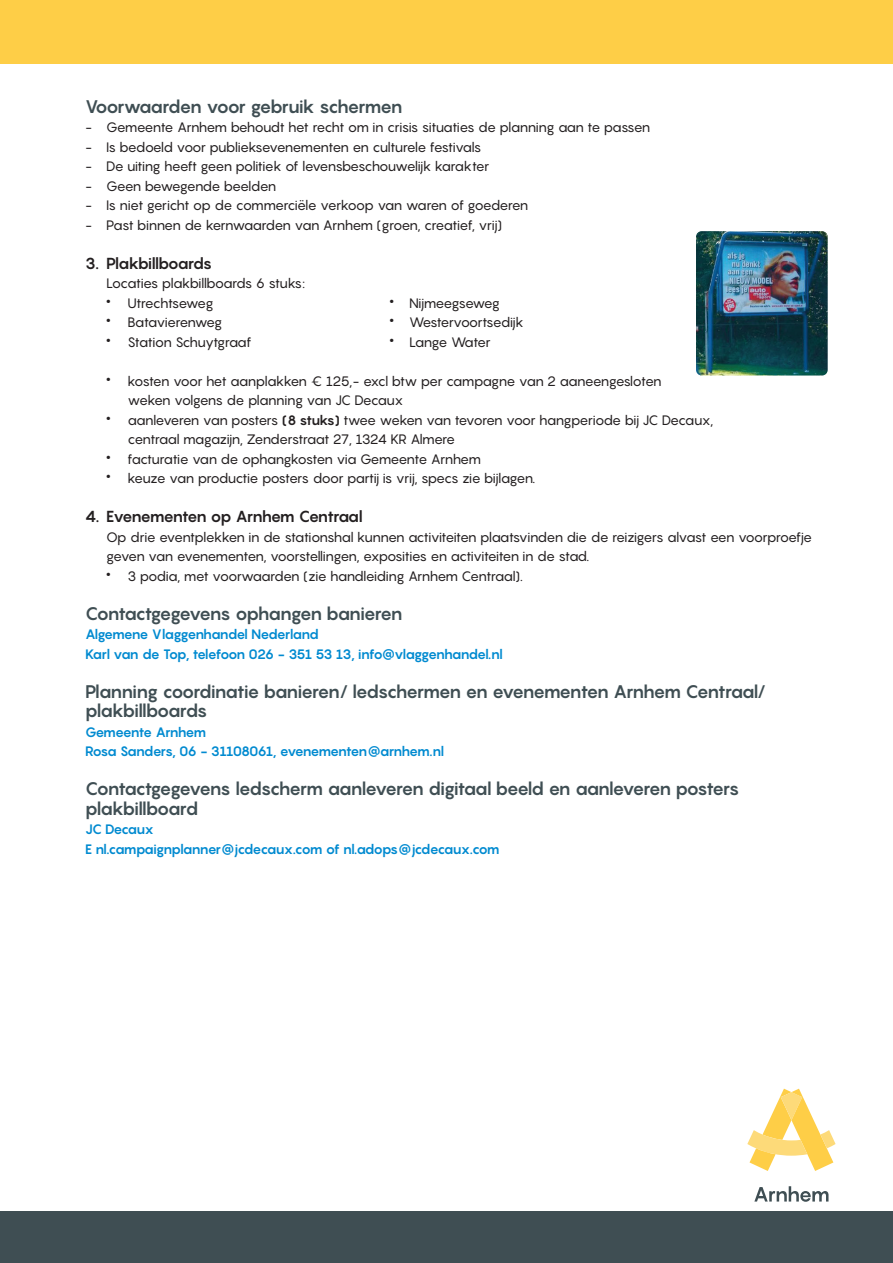
<style>
.page{position:relative;width:893px;height:1263px;background:#fff}
.page>*{position:absolute;margin:0;border:0;box-sizing:border-box;transform-origin:0 0}
.t1{font:700 18px/19.5px "Pangram";letter-spacing:-.08em;color:#3f4e53}
.t2{font:700 15.75px "Pangram";letter-spacing:-.08em;color:#231f20}
.t3{font:13.5px/19.5px "Pangram";letter-spacing:-.06em;color:#231f20}
.t4{font:700 13.5px/19.5px "Pangram";letter-spacing:-.08em;color:#008ad0}
.s1{font-size:22.5px}
.s2{font-weight:700}
</style>
<div class="page">
<div style="left:0;top:0;width:893px;height:64px;background:#fece47"></div>
<img style="left:697px;top:233px;width:129px;height:141px">
<div style="left:694px;top:230px;width:135px;height:147px;border:2px solid #fff;border-radius:6px"></div>
<div style="left:0;top:1212px;width:893px;height:51px;background:#3f4e53"></div>
<svg style="left:754px;top:1186px;width:74px;height:16px"></svg>
<svg style="left:747px;top:1089px;width:89px;height:82px"></svg>
<h1 class="t1" style="left:85px;top:96px;width:319px">Voorwaarden voor gebruik schermen</h1>
<p class="t3" style="left:85px;top:117px;width:567px">- Gemeente Arnhem behoudt het recht om in crisis situaties de planning aan te passen</p>
<p class="t3" style="left:85px;top:137px;width:398px">- Is bedoeld voor publieksevenementen en culturele festivals</p>
<p class="t3" style="left:85px;top:156px;width:406px">- De uiting heeft geen politiek of levensbeschouwelijk karakter</p>
<p class="t3" style="left:85px;top:176px;width:193px">- Geen bewegende beelden</p>
<p class="t3" style="left:85px;top:195px;width:445px">- Is niet gericht op de commerciële verkoop van waren of goederen</p>
<p class="t3" style="left:85px;top:215px;width:419px">- Past binnen de kernwaarden van Arnhem (groen, creatief, vrij)</p>
<p class="t2" style="left:85px;top:253px;width:129px">3. Plakbillboards</p>
<p class="t3" style="left:106px;top:273px;width:200px">Locaties plakbillboards 6 stuks:</p>
<p class="t3" style="left:106px;top:293px;width:109px"><span class="s1">•</span> Utrechtseweg</p>
<p class="t3" style="left:390px;top:293px;width:112px"><span class="s1">•</span> Nijmeegseweg</p>
<p class="t3" style="left:106px;top:312px;width:118px"><span class="s1">•</span> Batavierenweg</p>
<p class="t3" style="left:390px;top:312px;width:136px"><span class="s1">•</span> Westervoortsedijk</p>
<p class="t3" style="left:106px;top:332px;width:147px"><span class="s1">•</span> Station Schuytgraaf</p>
<p class="t3" style="left:390px;top:332px;width:103px"><span class="s1">•</span> Lange Water</p>
<p class="t3" style="left:128px;top:371px;width:536px;text-indent:-21px"><span class="s1">•</span> kosten voor het aanplakken € 125,- excl btw per campagne van 2 aaneengesloten weken volgens de planning van JC Decaux</p>
<p class="t3" style="left:128px;top:410px;width:587px;text-indent:-21px"><span class="s1">•</span> aanleveren van posters <span class="s2">(8 stuks)</span> twee weken van tevoren voor hangperiode bij JC Decaux, centraal magazijn, Zenderstraat 27, 1324 KR Almere</p>
<p class="t3" style="left:106px;top:449px;width:376px"><span class="s1">•</span> facturatie van de ophangkosten via Gemeente Arnhem</p>
<p class="t3" style="left:106px;top:468px;width:430px"><span class="s1">•</span> keuze van productie posters door partij is vrij, specs zie bijlagen.</p>
<p class="t2" style="left:85px;top:506px;width:279px">4. Evenementen op Arnhem Centraal</p>
<p class="t3" style="left:106px;top:527px;width:707px">Op drie eventplekken in de stationshal kunnen activiteiten plaatsvinden die de reizigers alvast een voorproefje geven van evenementen, voorstellingen, exposities en activiteiten in de stad.</p>
<p class="t3" style="left:106px;top:566px;width:418px"><span class="s1">•</span> 3 podia, met voorwaarden (zie handleiding Arnhem Centraal).</p>
<h1 class="t1" style="left:85px;top:603px;width:319px">Contactgegevens ophangen banieren</h1>
<p class="t4" style="left:85px;top:624px;width:419px">Algemene Vlaggenhandel Nederland<br>Karl van de Top, telefoon 026 - 351 53 13, info@vlaggenhandel.nl</p>
<h1 class="t1" style="left:85px;top:681px;width:682px">Planning coordinatie banieren/ ledschermen en evenementen Arnhem Centraal/ plakbillboards</h1>
<p class="t4" style="left:85px;top:722px;width:361px">Gemeente Arnhem<br>Rosa Sanders, 06 - 31108061, evenementen@arnhem.nl</p>
<h1 class="t1" style="left:85px;top:779px;width:656px">Contactgegevens ledscherm aanleveren digitaal beeld en aanleveren posters plakbillboard</h1>
<p class="t4" style="left:85px;top:819px;width:416px">JC Decaux<br>E nl.campaignplanner@jcdecaux.com of nl.adops@jcdecaux.com</p>
</div>
